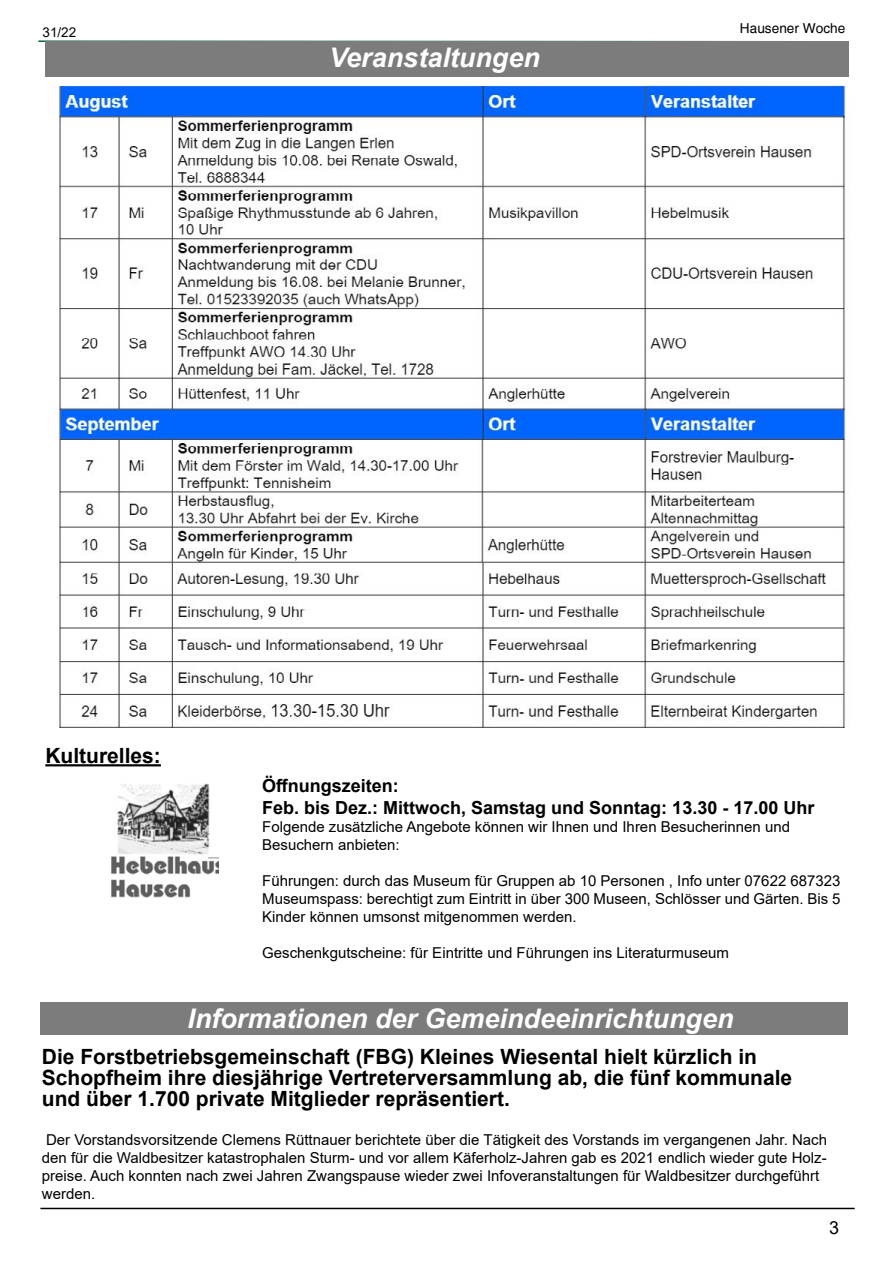
<style>
.page{position:relative;width:893px;height:1263px;background:#fff}
.page>*{position:absolute;margin:0;border:0;box-sizing:border-box;transform-origin:0 0}
.t1{font:italic 700 27px "Arial";color:#fff}
.t2{font:700 21px/21px "Arial";color:#000}
.t3{font:700 18px/21.6px "Arial";color:#000}
.t4{font:18px "Arial";color:#000}
.t5{font:15px/18px "Arial";color:#000}
.t6{font:13.65px "Helvetica";color:#000}
.t7{font:13.5px "Arial";color:#000}
</style>
<div class="page">
<hr style="left:40px;top:1208px;width:815px;height:1px;background:#000">
<svg style="left:38px;top:40px;width:718px;height:2px"></svg>
<div style="left:45px;top:41px;width:804px;height:35px;background:#7c7c7c"></div>
<hr style="left:45px;top:764px;width:116px;height:2px;background:#000">
<img style="left:111px;top:783px;width:107px;height:115px">
<img style="left:51px;top:80px;width:795px;height:648px">
<div style="left:40px;top:1003px;width:808px;height:32px;background:#7c7c7c"></div>
<p class="t7" style="left:43px;top:23px;width:35px">31/22</p>
<h1 class="t1" style="left:329px;top:39px;width:212px">Veranstaltungen</h1>
<p class="t6" style="left:740px;top:21px;width:107px">Hausener Woche</p>
<h2 class="t2" style="left:45px;top:745px;width:117px">Kulturelles:</h2>
<p class="t3" style="left:262px;top:775px;width:554px">Öffnungszeiten:<br>Feb. bis Dez.: Mittwoch, Samstag und Sonntag: 13.30 - 17.00 Uhr</p>
<p class="t5" style="left:262px;top:818px;width:529px">Folgende zusätzliche Angebote können wir Ihnen und Ihren Besucherinnen und<br>Besuchern anbieten:</p>
<p class="t5" style="left:262px;top:872px;width:580px;text-align:justify">Führungen: durch das Museum für Gruppen ab 10 Personen , Info unter 07622 687323<br>Museumspass: berechtigt zum Eintritt in über 300 Museen, Schlösser und Gärten. Bis 5<br>Kinder können umsonst mitgenommen werden.</p>
<p class="t5" style="left:262px;top:944px;width:468px">Geschenkgutscheine: für Eintritte und Führungen ins Literaturmuseum</p>
<h1 class="t1" style="left:187px;top:1000px;width:548px">Informationen der Gemeindeeinrichtungen</h1>
<h2 class="t2" style="left:42px;top:1047px;width:752px">Die Forstbetriebsgemeinschaft (FBG) Kleines Wiesental hielt kürzlich in<br>Schopfheim ihre diesjährige Vertreterversammlung ab, die fünf kommunale und über 1.700 private Mitglieder repräsentiert.</h2>
<p class="t5" style="left:42px;top:1131px;width:787px">Der Vorstandsvorsitzende Clemens Rüttnauer berichtete über die Tätigkeit des Vorstands im vergangenen Jahr. Nach den für die Waldbesitzer katastrophalen Sturm- und vor allem Käferholz-Jahren gab es 2021 endlich wieder gute Holz&shy;preise. Auch konnten nach zwei Jahren Zwangspause wieder zwei Infoveranstaltungen für Waldbesitzer durchgeführt werden.</p>
<p class="t4" style="left:829px;top:1215px;width:12px">3</p>
</div>
